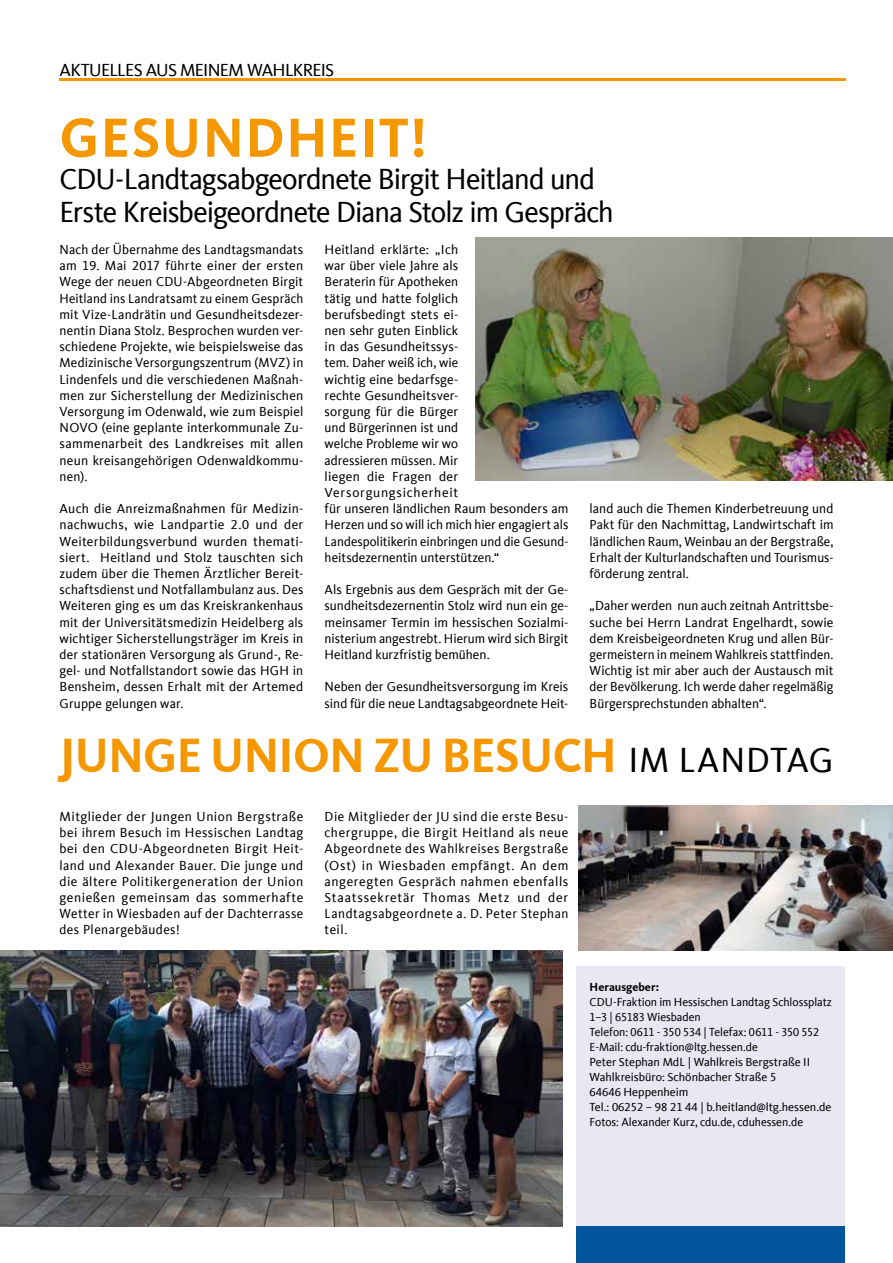
<style>
.page{position:relative;width:893px;height:1263px;background:#fff}
.page>*{position:absolute;margin:0;border:0;box-sizing:border-box;transform-origin:0 0}
.t1{font:700 57px "CDU Kievit Tab";letter-spacing:.03em;color:#f49700}
.t2{font:700 49.5px "CDU Kievit Tab";letter-spacing:-.01em;color:#f49700;scale:.96 1}
.t3{font:30px/32.4px "CDU Kievit Tab";letter-spacing:-.035em;color:#000}
.t4{font:18px "CDU Kievit Tab";letter-spacing:-.035em;color:#000}
.t5{font:13.5px/16.2px "CDU Kievit Tab";letter-spacing:.005em;color:#000;text-align:justify}
.t6{font:12px/15px "CDU Kievit Tab";color:#000}
.t7{font:700 12px "CDU Kievit Tab";color:#000}
.s1{font-weight:400;font-size:36px;color:#000}
</style>
<div class="page">
<hr style="left:60px;top:78px;width:786px;height:2px;background:#f49700">
<div style="left:577px;top:1226px;width:268px;height:37px;background:#00559d"></div>
<div style="left:577px;top:967px;width:268px;height:259px;background:#e8e7f3"></div>
<img style="left:475px;top:238px;width:418px;height:243px">
<img style="left:0;top:951px;width:563px;height:275px">
<img style="left:578px;top:805px;width:315px;height:146px">
<h3 class="t4" style="left:60px;top:60px;width:276px">AKTUELLES AUS MEINEM WAHLKREIS</h3>
<h1 class="t1" style="left:60px;top:104px;width:369px">GESUNDHEIT!</h1>
<h3 class="t3" style="left:60px;top:163px;width:556px">CDU-Landtagsabgeordnete Birgit Heitland und<br>Erste Kreisbeigeordnete Diana Stolz im Gespräch</h3>
<p class="t5" style="left:325px;top:241px;width:245px;text-align:left">Heitland erklärte: „Ich<br>war über viele Jahre als<br>Beraterin für Apotheken<br>tätig und hatte folglich<br>berufsbedingt stets ei-<br>nen sehr guten Einblick<br>in das Gesundheitssys-<br>tem. Daher weiß ich, wie<br>wichtig eine bedarfsge-<br>rechte Gesundheitsver-<br>sorgung für die Bürger<br>und Bürgerinnen ist und<br>welche Probleme wir wo<br>adressieren müssen. Mir<br>liegen die Fragen der<br>Versorgungsicherheit<br>für unseren ländlichen Raum besonders am<br>Herzen und so will ich mich hier engagiert als<br>Landespolitikerin einbringen und die Gesund&shy;heitsdezernentin unterstützen.“</p>
<p class="t5" style="left:325px;top:582px;width:245px">Als Ergebnis aus dem Gespräch mit der Ge&shy;sundheitsdezernentin Stolz wird nun ein ge&shy;meinsamer Termin im hessischen Sozialmi&shy;nisterium angestrebt. Hierum wird sich Birgit Heitland kurzfristig bemühen.</p>
<p class="t5" style="left:325px;top:679px;width:245px">Neben der Gesundheitsversorgung im Kreis sind für die neue Landtagsabgeordnete Heit-</p>
<p class="t5" style="left:60px;top:241px;width:245px">Nach der Übernahme des Landtagsmandats am 19. Mai 2017 führte einer der ersten Wege der neuen CDU-Abgeordneten Birgit Heitland ins Landratsamt zu einem Gespräch mit Vize-Landrätin und Gesundheitsdezer&shy;nentin Diana Stolz. Besprochen wurden ver&shy;schiedene Projekte, wie beispielsweise das Medizinische Versorgungszentrum (MVZ) in Lindenfels und die verschiedenen Maßnah&shy;men zur Sicherstellung der Medizinischen Versorgung im Odenwald, wie zum Beispiel NOVO (eine geplante interkommunale Zu&shy;sammenarbeit des Landkreises mit allen neun kreisangehörigen Odenwaldkommu&shy;nen).</p>
<p class="t5" style="left:60px;top:501px;width:245px">Auch die Anreizmaßnahmen für Medizin&shy;nachwuchs, wie Landpartie 2.0 und der Weiterbildungsverbund wurden themati&shy;siert. Heitland und Stolz tauschten sich zudem über die Themen Ärztlicher Bereit&shy;schaftsdienst und Notfallambulanz aus. Des Weiteren ging es um das Kreiskrankenhaus mit der Universitätsmedizin Heidelberg als wichtiger Sicherstellungsträger im Kreis in der stationären Versorgung als Grund-, Re&shy;gel- und Notfallstandort sowie das HGH in Bensheim, dessen Erhalt mit der Artemed Gruppe gelungen war.</p>
<p class="t5" style="left:590px;top:501px;width:245px">land auch die Themen Kinderbetreuung und Pakt für den Nachmittag, Landwirtschaft im ländlichen Raum, Weinbau an der Bergstraße, Erhalt der Kulturlandschaften und Tourismus&shy;förderung zentral.</p>
<p class="t5" style="left:590px;top:598px;width:245px">„Daher werden nun auch zeitnah Antrittsbe&shy;suche bei Herrn Landrat Engelhardt, sowie dem Kreisbeigeordneten Krug und allen Bür&shy;germeistern in meinem Wahlkreis stattfinden.<br>Wichtig ist mir aber auch der Austausch mit der Bevölkerung. Ich werde daher regelmäßig Bürgersprechstunden abhalten“.</p>
<h2 class="t2" style="left:60px;top:727px;width:808px">JUNGE UNION ZU BESUCH <span class="s1">IM LANDTAG</span></h2>
<p class="t5" style="left:325px;top:808px;width:245px">Die Mitglieder der JU sind die erste Besu&shy;chergruppe, die Birgit Heitland als neue Abgeordnete des Wahlkreises Bergstraße (Ost) in Wiesbaden empfängt. An dem angeregten Gespräch nahmen ebenfalls Staatssekretär Thomas Metz und der Landtagsabgeordnete a. D. Peter Stephan teil.</p>
<p class="t5" style="left:60px;top:808px;width:245px">Mitglieder der Jungen Union Bergstraße bei ihrem Besuch im Hessischen Landtag bei den CDU-Abgeordneten Birgit Heit&shy;land und Alexander Bauer. Die junge und die ältere Politikergeneration der Union genießen gemeinsam das sommerhafte Wetter in Wiesbaden auf der Dachterrasse des Plenargebäudes!</p>
<p class="t7" style="left:590px;top:980px;width:71px">Herausgeber:</p>
<p class="t6" style="left:590px;top:995px;width:244px">CDU-Fraktion im Hessischen Landtag Schlossplatz 1–3 | 65183 Wiesbaden<br>Telefon: 0611 - 350 534 | Telefax: 0611 - 350 552<br>E-Mail: cdu-fraktion@ltg.hessen.de<br>Peter Stephan MdL | Wahlkreis Bergstraße II Wahlkreisbüro: Schönbacher Straße 5<br>64646 Heppenheim<br>Tel.: 06252 – 98 21 44 | b.heitland@ltg.hessen.de Fotos: Alexander Kurz, cdu.de, cduhessen.de</p>
</div>
